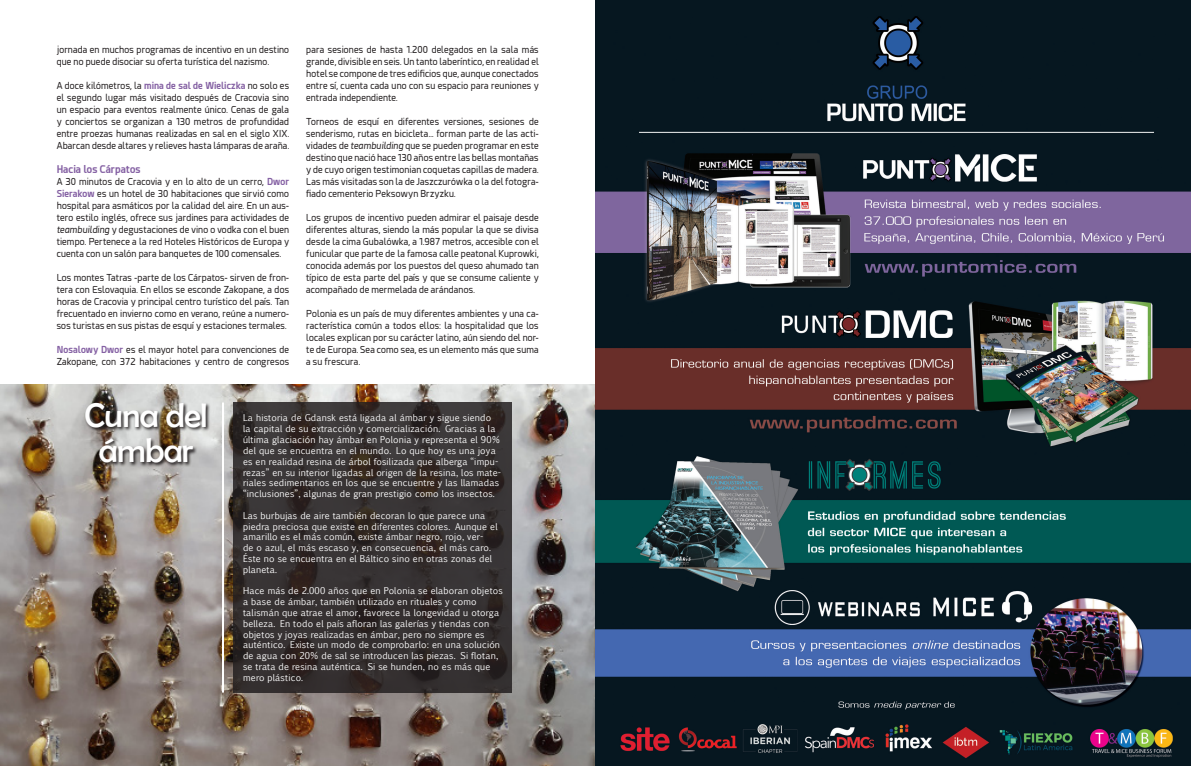
<style>
.page{position:relative;width:1191px;height:766px;background:#fff}
.page>*{position:absolute;margin:0;border:0;box-sizing:border-box;transform-origin:0 0}
.DESTINO_Despiece_Tít{font:34.3px/35px "Berlin Sans FB";letter-spacing:-.02em;color:#fff;text-align:center}
.DESTINO_LADILLOS_COL{font:700 10.5px "Esphimere";color:#8460a3;scale:.95 1}
.DESTINO_TEXTO_CORRID{font:9.5px/12px "Esphimere";letter-spacing:.01em;color:#231f20;text-align:justify;scale:.95 1}
.DESTINO_Despiece-tex{font:9px/10.8px "Euphemia UCAS";letter-spacing:.02em;color:#fff}
.s1{font-weight:700;color:#8460a3}
.s2{font-style:italic}
</style>
<div class="page">
<img style="left:0;top:384px;width:595px;height:381px">
<svg style="left:233px;top:402px;width:278px;height:291px;fill:#373232"></svg>
<div style="left:84px;top:402px;width:127px;height:65px;background:#231f20;opacity:.95"></div>
<hr style="left:222px;top:402px;width:2px;height:290px;background:#fff">
<img style="left:595px;top:0;width:596px;height:765px">
<p class="DESTINO_TEXTO_CORRID" style="left:57px;top:43px;width:246px">jornada en muchos programas de incentivo en un destino que no puede disociar su oferta turística del nazismo.</p>
<p class="DESTINO_TEXTO_CORRID" style="left:57px;top:79px;width:246px">A doce kilómetros, la <span class="s1">mina de sal de Wieliczka</span> no solo es el segundo lugar más visitado después de Cracovia sino un espacio para eventos realmente único. Cenas de gala y conciertos se organizan a 130 metros de profundidad entre proezas humanas realizadas en sal en el siglo XIX.<br>Abarcan desde altares y relieves hasta lámparas de araña.</p>
<p class="DESTINO_LADILLOS_COL" style="left:57px;top:162px;width:90px">Hacia los Cárpatos</p>
<p class="DESTINO_TEXTO_CORRID" style="left:57px;top:175px;width:246px">A 30 minutos de Cracovia y en lo alto de un cerro, <span class="s1">Dwor Sierakow</span> es un hotel de 30 habitaciones que sirvió como hospital para asmáticos por la calidad del aire. En un aus&shy;tero estilo inglés, ofrece sus jardines para actividades de <span class="s2">teambuilding</span> y degustaciones de vino o vodka con el buen tiempo. Pertenece a la red Hoteles Históricos de Europa y cuenta con un salón para banquetes de 100 comensales.</p>
<p class="DESTINO_TEXTO_CORRID" style="left:57px;top:271px;width:246px">Los montes Tatras -parte de los Cárpatos- sirven de fron&shy;tera con Eslovaquia. En ellos se esconde Zakopane, a dos horas de Cracovia y principal centro turístico del país. Tan frecuentado en invierno como en verano, reúne a numero&shy;sos turistas en sus pistas de esquí y estaciones termales.</p>
<p class="DESTINO_TEXTO_CORRID" style="left:57px;top:343px;width:246px"><span class="s1">Nosalowy Dwor</span> es el mayor hotel para convenciones de<br>Zakopane, con 372 habitaciones y centro de congresos</p>
<p class="DESTINO_TEXTO_CORRID" style="left:306px;top:43px;width:246px">para sesiones de hasta 1.200 delegados en la sala más grande, divisible en seis. Un tanto laberíntico, en realidad el hotel se compone de tres edificios que, aunque conectados entre sí, cuenta cada uno con su espacio para reuniones y entrada independiente.</p>
<p class="DESTINO_TEXTO_CORRID" style="left:306px;top:115px;width:246px">Torneos de esquí en diferentes versiones, sesiones de senderismo, rutas en bicicleta... forman parte de las acti&shy;vidades de <span class="s2">teambuilding</span> que se pueden programar en este destino que nació hace 130 años entre las bellas montañas y de cuyo origen testimonian coquetas capillas de madera.<br>Las más visitadas son la de Jaszczurówka o la del fotogra&shy;fiado cementerio Peksowyn Brzyzku.</p>
<p class="DESTINO_TEXTO_CORRID" style="left:306px;top:211px;width:246px">Los grupos de incentivo pueden admirar el paisaje desde diferentes alturas, siendo la más popular la que se divisa desde la cima Gubalówka, a 1.987 metros, accesible con el funicular que parte de la famosa calle peatonal Kuprowki, conocida además por los puestos del queso ahumado tan típico de esta parte del país y que se consume caliente y acompañado de mermelada de arándanos.</p>
<p class="DESTINO_TEXTO_CORRID" style="left:306px;top:307px;width:246px">Polonia es un país de muy diferentes ambientes y una ca&shy;racterística común a todos ellos: la hospitalidad que los locales explican por su carácter latino, aún siendo del nor&shy;te de Europa. Sea como sea, es un elemento más que suma a su frescura.</p>
<p class="DESTINO_Despiece_Tít" style="left:85px;top:397px;width:125px">Cuna del ámbar</p>
<p class="DESTINO_Despiece-tex" style="left:243px;top:412px;width:260px">La historia de Gdansk está ligada al ámbar y sigue siendo<br>la capital de su extracción y comercialización. Gracias a la última glaciación hay ámbar en Polonia y representa el 90% del que se encuentra en el mundo. Lo que hoy es una joya es en realidad resina de árbol fosilizada que alberga “impu&shy;rezas” en su interior ligadas al origen de la resina, los mate&shy;riales sedimentarios en los que se encuentre y las llamadas “inclusiones”, algunas de gran prestigio como los insectos.</p>
<p class="DESTINO_Despiece-tex" style="left:243px;top:509px;width:256px">Las burbujas de aire también decoran lo que parece una piedra preciosa que existe en diferentes colores. Aunque el amarillo es el más común, existe ámbar negro, rojo, ver-<br>de o azul, el más escaso y, en consecuencia, el más caro.<br>Éste no se encuentra en el Báltico sino en otras zonas del planeta.</p>
<p class="DESTINO_Despiece-tex" style="left:243px;top:585px;width:261px">Hace más de 2.000 años que en Polonia se elaboran objetos a base de ámbar, también utilizado en rituales y como talismán que atrae el amor, favorece la longevidad u otorga belleza. En todo el país afloran las galerías y tiendas con objetos y joyas realizadas en ámbar, pero no siempre es auténtico. Existe un modo de comprobarlo: en una solución de agua con 20% de sal se introducen las piezas. Si flotan, se trata de resina auténtica. Si se hunden, no es más que mero plástico.</p>
</div>
